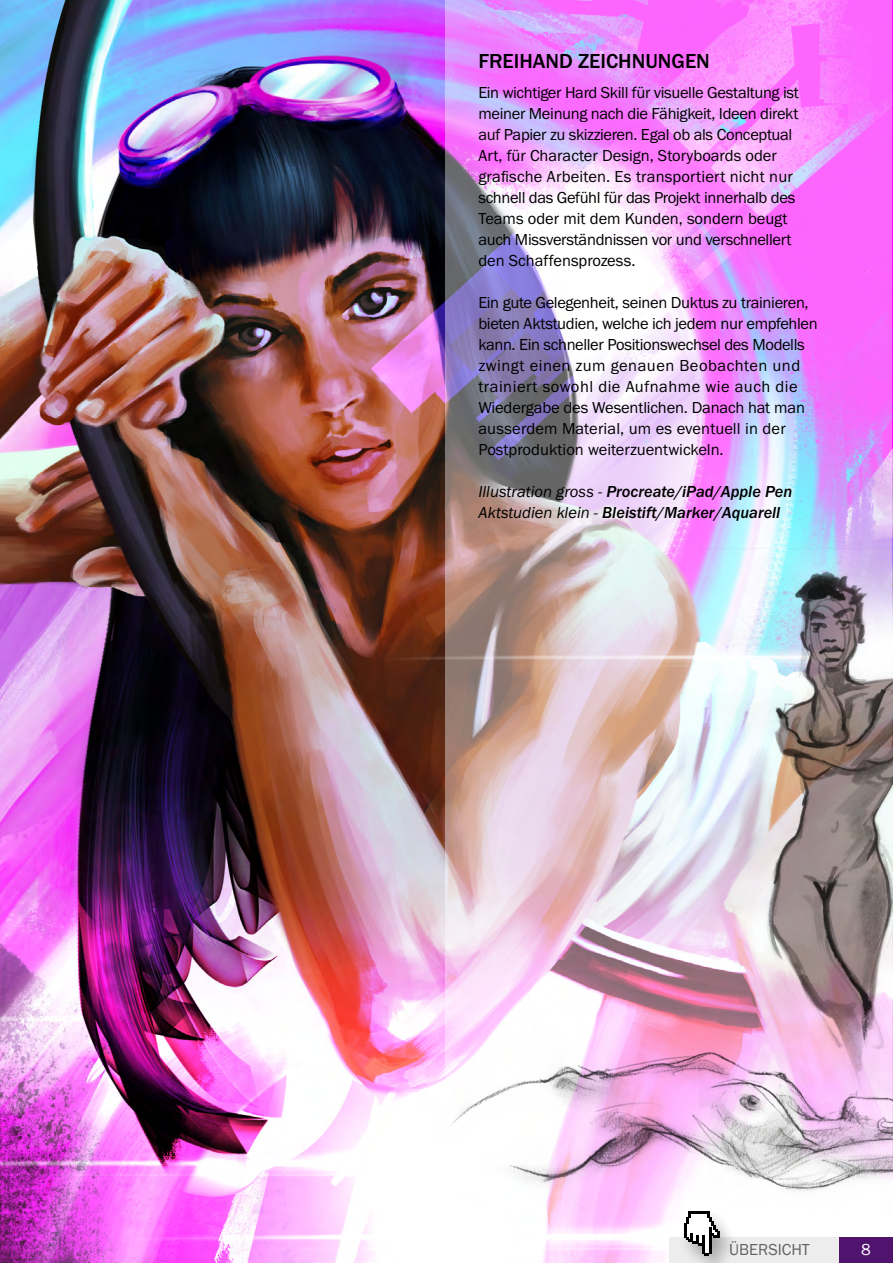
<style>
.page{position:relative;width:893px;height:1263px;background:#fff}
.page>*{position:absolute;margin:0;border:0;box-sizing:border-box;transform-origin:0 0}
.t1{font:500 21px "Franklin Gothic URW";color:#000}
.t2{font:16.5px/21px "Franklin Gothic URW Boo";letter-spacing:-.02em;color:#000}
.t3{font:16.5px/21px "Franklin Gothic URW Med Ita";color:#000}
.t4{font:16.5px "Franklin Gothic URW Boo";color:#646363}
.t5{font:16.5px "Franklin Gothic URW Boo";color:#fff}
.s1{font-family:"Franklin Gothic URW Boo Ita"}
</style>
<div class="page">
<img style="left:0;top:0;width:893px;height:1263px">
<img style="left:445px;top:0;width:447px;height:1263px">
<img style="left:425px;top:965px;width:468px;height:246px">
<img style="left:830px;top:488px;width:63px;height:60px">
<img style="left:699px;top:548px;width:194px;height:558px">
<div style="left:839px;top:1237px;width:54px;height:26px;background:#50146e"></div>
<div style="left:669px;top:1237px;width:170px;height:26px;background:#ededed"></div>
<div style="left:677px;top:1207px;width:63px;height:56px;background:#000;opacity:.3"></div>
<svg style="left:685px;top:1211px;width:34px;height:45px"></svg>
<p class="t1" style="left:478px;top:48px;width:233px">FREIHAND ZEICHNUNGEN</p>
<p class="t2" style="left:478px;top:82px;width:322px">Ein wichtiger Hard Skill für visuelle Gestaltung ist meiner Meinung nach die Fähigkeit, Ideen direkt auf Papier zu skizzieren. Egal ob als Conceptual Art, für Character Design, Storyboards oder grafische Arbeiten. Es transportiert nicht nur schnell das Gefühl für das Projekt innerhalb des Teams oder mit dem Kunden, sondern beugt auch Missverständnissen vor und verschnellert den Schaffensprozess.</p>
<p class="t2" style="left:478px;top:292px;width:341px">Ein gute Gelegenheit, seinen Duktus zu trainieren, bieten Aktstudien, welche ich jedem nur empfehlen kann. Ein schneller Positionswechsel des Modells zwingt einen zum genauen Beobachten und trainiert sowohl die Aufnahme wie auch die Wiedergabe des Wesentlichen. Danach hat man ausserdem Material, um es eventuell in der Postproduktion weiterzuentwickeln.</p>
<p class="t3" style="left:478px;top:481px;width:315px"><span class="s1">Illustration gross -</span> Procreate/iPad/Apple Pen<br><span class="s1">Aktstudien klein -</span> Bleistift/Marker/Aquarell</p>
<p class="t4" style="left:729px;top:1239px;width:82px">ÜBERSICHT</p>
<p class="t5" style="left:861px;top:1239px;width:11px">8</p>
</div>
